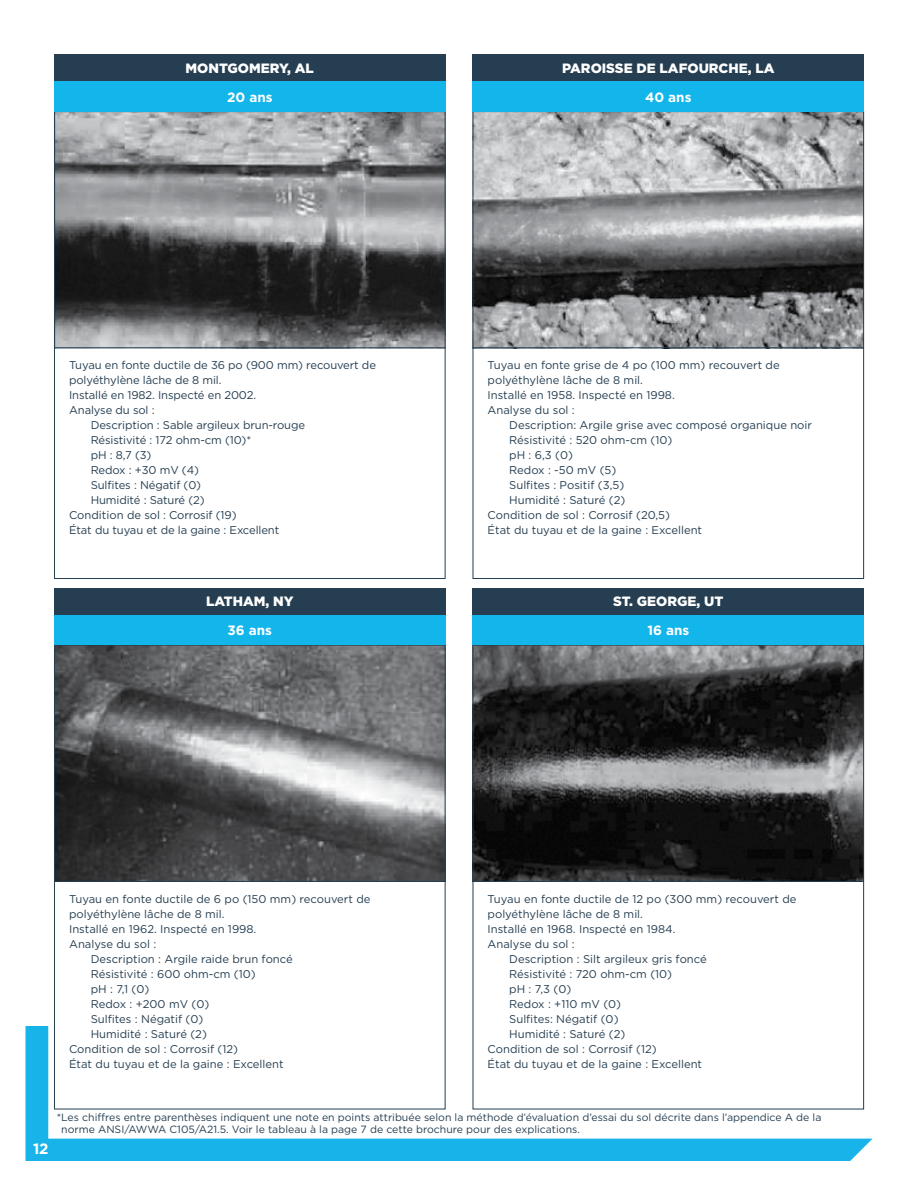
<style>
.page{position:relative;width:918px;height:1188px;background:#fff}
.page>*{position:absolute;margin:0;border:0;box-sizing:border-box;transform-origin:0 0}
.t1{font:700 15px "Gotham";color:#fff}
.t2{font:900 13.5px "Gotham";color:#fff}
.t3{font:700 13.5px "Gotham";color:#fff}
.t4{font:11.25px/15px "Gotham";color:#253e51}
.t5{font:10.5px/12px "Gotham";color:#253e51}
</style>
<div class="page">
<svg style="left:25px;top:1026px;width:848px;height:135px"></svg>
<img style="left:56px;top:647px;width:388px;height:234px">
<div style="left:54px;top:615px;width:392px;height:30px;background:#13b6ea"></div>
<div style="left:54px;top:588px;width:392px;height:27px;background:#253e51"></div>
<img style="left:475px;top:113px;width:387px;height:234px">
<div style="left:473px;top:81px;width:391px;height:30px;background:#13b6ea"></div>
<div style="left:472px;top:54px;width:392px;height:27px;background:#253e51"></div>
<img style="left:56px;top:113px;width:388px;height:234px">
<div style="left:54px;top:81px;width:392px;height:30px;background:#13b6ea"></div>
<div style="left:54px;top:54px;width:392px;height:27px;background:#253e51"></div>
<hr style="left:54px;top:347px;width:392px;height:1px;background:#253e51">
<hr style="left:54px;top:881px;width:392px;height:1px;background:#253e51">
<hr style="left:473px;top:347px;width:391px;height:1px;background:#253e51">
<img style="left:475px;top:647px;width:387px;height:234px">
<div style="left:473px;top:615px;width:391px;height:30px;background:#13b6ea"></div>
<div style="left:472px;top:588px;width:392px;height:27px;background:#253e51"></div>
<hr style="left:473px;top:881px;width:391px;height:1px;background:#253e51">
<p class="t2" style="left:186px;top:58px;width:130px">MONTGOMERY, AL</p>
<p class="t3" style="left:227px;top:88px;width:47px">20 ans</p>
<p class="t2" style="left:562px;top:58px;width:214px">PAROISSE DE LAFOURCHE, LA</p>
<p class="t3" style="left:645px;top:88px;width:48px">40 ans</p>
<p class="t4" style="left:69px;top:357px;width:308px">Tuyau en fonte ductile de 36 po (900 mm) recouvert de</p>
<p class="t4" style="left:69px;top:372px;width:154px">polyéthylène lâche de 8 mil.</p>
<p class="t4" style="left:69px;top:387px;width:189px">Installé en 1982. Inspecté en 2002.</p>
<p class="t4" style="left:69px;top:402px;width:87px">Analyse du sol :</p>
<p class="t4" style="left:91px;top:417px;width:216px">Description : Sable argileux brun-rouge</p>
<p class="t4" style="left:91px;top:432px;width:162px">Résistivité : 172 ohm-cm (10)*</p>
<p class="t4" style="left:91px;top:447px;width:62px">pH : 8,7 (3)</p>
<p class="t4" style="left:91px;top:462px;width:110px">Redox : +30 mV (4)</p>
<p class="t4" style="left:91px;top:477px;width:112px">Sulfites : Négatif (0)</p>
<p class="t4" style="left:91px;top:492px;width:115px">Humidité : Saturé (2)</p>
<p class="t4" style="left:69px;top:507px;width:169px">Condition de sol : Corrosif (19)</p>
<p class="t4" style="left:69px;top:522px;width:212px">État du tuyau et de la gaine : Excellent</p>
<p class="t4" style="left:488px;top:357px;width:294px">Tuyau en fonte grise de 4 po (100 mm) recouvert de polyéthylène lâche de 8 mil.<br>Installé en 1958. Inspecté en 1998.<br>Analyse du sol :</p>
<p class="t4" style="left:509px;top:417px;width:304px">Description: Argile grise avec composé organique noir</p>
<p class="t4" style="left:509px;top:432px;width:165px">Résistivité : 520 ohm-cm (10)</p>
<p class="t4" style="left:509px;top:447px;width:65px">pH : 6,3 (0)</p>
<p class="t4" style="left:509px;top:462px;width:109px">Redox : -50 mV (5)</p>
<p class="t4" style="left:509px;top:477px;width:117px">Sulfites : Positif (3,5)</p>
<p class="t4" style="left:509px;top:492px;width:118px">Humidité : Saturé (2)</p>
<p class="t4" style="left:488px;top:507px;width:184px">Condition de sol : Corrosif (20,5)</p>
<p class="t4" style="left:488px;top:522px;width:216px">État du tuyau et de la gaine : Excellent</p>
<p class="t2" style="left:206px;top:592px;width:89px">LATHAM, NY</p>
<p class="t2" style="left:613px;top:592px;width:112px">ST. GEORGE, UT</p>
<p class="t3" style="left:228px;top:621px;width:46px">36 ans</p>
<p class="t3" style="left:647px;top:621px;width:43px">16 ans</p>
<p class="t4" style="left:69px;top:891px;width:303px">Tuyau en fonte ductile de 6 po (150 mm) recouvert de</p>
<p class="t4" style="left:69px;top:906px;width:157px">polyéthylène lâche de 8 mil.</p>
<p class="t4" style="left:69px;top:921px;width:189px">Installé en 1962. Inspecté en 1998.</p>
<p class="t4" style="left:69px;top:936px;width:89px">Analyse du sol :</p>
<p class="t4" style="left:91px;top:951px;width:204px">Description : Argile raide brun foncé</p>
<p class="t4" style="left:91px;top:966px;width:167px">Résistivité : 600 ohm-cm (10)</p>
<p class="t4" style="left:91px;top:981px;width:60px">pH : 7,1 (0)</p>
<p class="t4" style="left:91px;top:996px;width:120px">Redox : +200 mV (0)</p>
<p class="t4" style="left:91px;top:1011px;width:114px">Sulfites : Négatif (0)</p>
<p class="t4" style="left:91px;top:1026px;width:118px">Humidité : Saturé (2)</p>
<p class="t4" style="left:69px;top:1041px;width:171px">Condition de sol : Corrosif (12)</p>
<p class="t4" style="left:69px;top:1056px;width:216px">État du tuyau et de la gaine : Excellent</p>
<p class="t4" style="left:488px;top:891px;width:310px">Tuyau en fonte ductile de 12 po (300 mm) recouvert de</p>
<p class="t4" style="left:488px;top:906px;width:157px">polyéthylène lâche de 8 mil.</p>
<p class="t4" style="left:488px;top:921px;width:189px">Installé en 1968. Inspecté en 1984.</p>
<p class="t4" style="left:488px;top:936px;width:89px">Analyse du sol :</p>
<p class="t4" style="left:509px;top:951px;width:199px">Description : Silt argileux gris foncé</p>
<p class="t4" style="left:509px;top:966px;width:164px">Résistivité : 720 ohm-cm (10)</p>
<p class="t4" style="left:509px;top:981px;width:64px">pH : 7,3 (0)</p>
<p class="t4" style="left:509px;top:996px;width:113px">Redox : +110 mV (0)</p>
<p class="t4" style="left:509px;top:1011px;width:111px">Sulfites: Négatif (0)</p>
<p class="t4" style="left:509px;top:1026px;width:118px">Humidité : Saturé (2)</p>
<p class="t4" style="left:488px;top:1041px;width:171px">Condition de sol : Corrosif (12)</p>
<p class="t4" style="left:488px;top:1056px;width:216px">État du tuyau et de la gaine : Excellent</p>
<h1 class="t1" style="left:33px;top:1139px;width:17px">12</h1>
<p class="t5" style="left:61px;top:1112px;width:762px;text-indent:-5px">*Les chiffres entre parenthèses indiquent une note en points attribuée selon la méthode d’évaluation d’essai du sol décrite dans l’appendice A de la norme ANSI/AWWA C105/A21.5. Voir le tableau à la page 7 de cette brochure pour des explications.</p>
</div>
